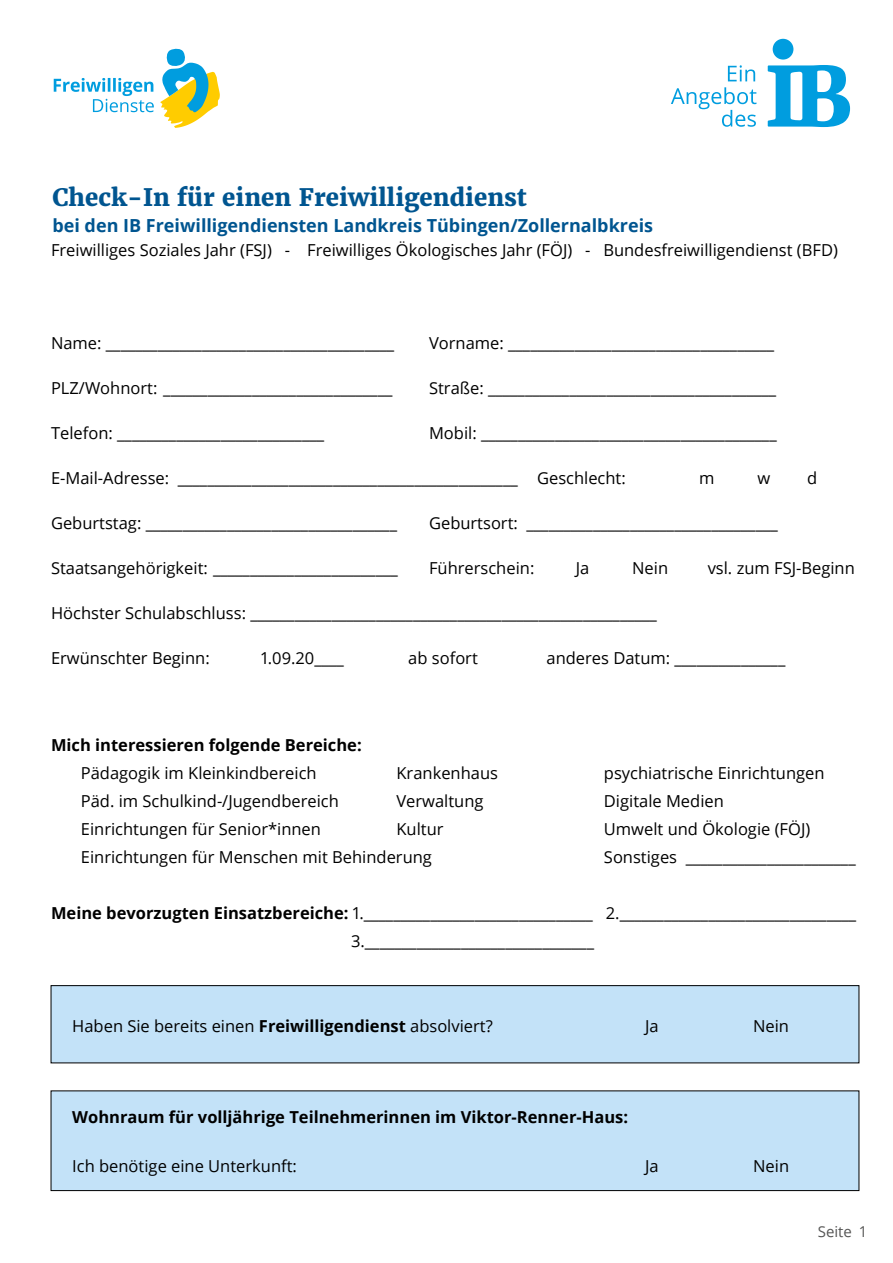
<style>
.page{position:relative;width:893px;height:1263px;background:#fff}
.page>*{position:absolute;margin:0;border:0;box-sizing:border-box;transform-origin:0 0}
.t1{font:800 24px "Merriweather";color:#005590}
.t2{font:700 18px "Open Sans";color:#005590}
.t3{font:16.5px/28px "Open Sans";color:#000}
.t4{font:700 16.5px "Open Sans";color:#000}
.t5{font:15px "Open Sans";color:#565655}
.s1{font-weight:700}
</style>
<div class="page">
<div style="left:51px;top:986px;width:808px;height:77px;background:#c3e2f8"></div>
<div style="left:51px;top:985px;width:808px;height:78px;border:1px solid #000"></div>
<div style="left:51px;top:1091px;width:808px;height:99px;background:#c3e2f8"></div>
<div style="left:51px;top:1091px;width:808px;height:100px;border:1px solid #000"></div>
<svg style="left:54px;top:78px;width:100px;height:34px"></svg>
<svg style="left:160px;top:48px;width:60px;height:80px"></svg>
<svg style="left:768px;top:39px;width:82px;height:88px"></svg>
<svg style="left:728px;top:65px;width:27px;height:16px"></svg>
<svg style="left:671px;top:87px;width:85px;height:40px"></svg>
<h1 class="t1" style="left:52px;top:182px;width:476px">Check-In für einen Freiwilligendienst</h1>
<p class="t2" style="left:52px;top:213px;width:602px">bei den IB Freiwilligendiensten Landkreis Tübingen/Zollernalbkreis</p>
<p class="t3" style="left:51px;top:236px;width:788px">Freiwilliges Soziales Jahr (FSJ) - Freiwilliges Ökologisches Jahr (FÖJ) - Bundesfreiwilligendienst (BFD)</p>
<p class="t3" style="left:51px;top:329px;width:345px">Name: _______________________________________</p>
<p class="t3" style="left:429px;top:329px;width:347px">Vorname: ____________________________________</p>
<p class="t3" style="left:51px;top:374px;width:343px">PLZ/Wohnort: _______________________________</p>
<p class="t3" style="left:429px;top:374px;width:349px">Straße: _______________________________________</p>
<p class="t3" style="left:51px;top:419px;width:275px">Telefon: ____________________________</p>
<p class="t3" style="left:429px;top:419px;width:349px">Mobil: ________________________________________</p>
<p class="t3" style="left:51px;top:464px;width:576px">E-Mail-Adresse: ______________________________________________ Geschlecht:</p>
<p class="t3" style="left:699px;top:464px;width:17px">m</p>
<p class="t3" style="left:757px;top:464px;width:14px">w</p>
<p class="t3" style="left:807px;top:464px;width:12px">d</p>
<p class="t3" style="left:51px;top:509px;width:347px">Geburtstag: __________________________________</p>
<p class="t3" style="left:429px;top:509px;width:350px">Geburtsort: __________________________________</p>
<p class="t3" style="left:51px;top:554px;width:348px">Staatsangehörigkeit: _________________________</p>
<p class="t3" style="left:429px;top:554px;width:107px">Führerschein:</p>
<p class="t3" style="left:576px;top:554px;width:15px">Ja</p>
<p class="t3" style="left:632px;top:554px;width:38px">Nein</p>
<p class="t3" style="left:708px;top:554px;width:149px">vsl. zum FSJ-Beginn</p>
<p class="t3" style="left:51px;top:599px;width:607px">Höchster Schulabschluss: _______________________________________________________</p>
<p class="t3" style="left:51px;top:644px;width:160px">Erwünschter Beginn:</p>
<p class="t3" style="left:261px;top:644px;width:84px">1.09.20____</p>
<p class="t3" style="left:408px;top:644px;width:71px">ab sofort</p>
<p class="t3" style="left:546px;top:644px;width:240px">anderes Datum: _______________</p>
<p class="t4" style="left:51px;top:734px;width:312px">Mich interessieren folgende Bereiche:</p>
<p class="t3" style="left:81px;top:759px;width:237px">Pädagogik im Kleinkindbereich</p>
<p class="t3" style="left:396px;top:759px;width:103px">Krankenhaus</p>
<p class="t3" style="left:604px;top:759px;width:222px">psychiatrische Einrichtungen</p>
<p class="t3" style="left:81px;top:787px;width:260px">Päd. im Schulkind-/Jugendbereich</p>
<p class="t3" style="left:396px;top:787px;width:89px">Verwaltung</p>
<p class="t3" style="left:604px;top:787px;width:121px">Digitale Medien</p>
<p class="t3" style="left:81px;top:815px;width:242px">Einrichtungen für Senior*innen</p>
<p class="t3" style="left:396px;top:815px;width:49px">Kultur</p>
<p class="t3" style="left:604px;top:815px;width:208px">Umwelt und Ökologie (FÖJ)</p>
<p class="t3" style="left:81px;top:843px;width:353px">Einrichtungen für Menschen mit Behinderung</p>
<p class="t3" style="left:604px;top:843px;width:253px">Sonstiges _______________________</p>
<p class="t3" style="left:351px;top:899px;width:507px;text-indent:-300px"><span class="s1">Meine bevorzugten Einsatzbereiche:</span> 1._______________________________ 2.________________________________<br>3._______________________________</p>
<p class="t3" style="left:72px;top:1011px;width:422px">Haben Sie bereits einen <span class="s1">Freiwilligendienst</span> absolviert?</p>
<p class="t3" style="left:645px;top:1011px;width:15px">Ja</p>
<p class="t3" style="left:753px;top:1011px;width:38px">Nein</p>
<p class="t4" style="left:72px;top:1105px;width:557px">Wohnraum für volljährige Teilnehmerinnen im Viktor-Renner-Haus:</p>
<p class="t3" style="left:72px;top:1151px;width:226px">Ich benötige eine Unterkunft:</p>
<p class="t3" style="left:645px;top:1151px;width:15px">Ja</p>
<p class="t3" style="left:753px;top:1151px;width:38px">Nein</p>
<p class="t5" style="left:818px;top:1221px;width:49px">Seite 1</p>
</div>
